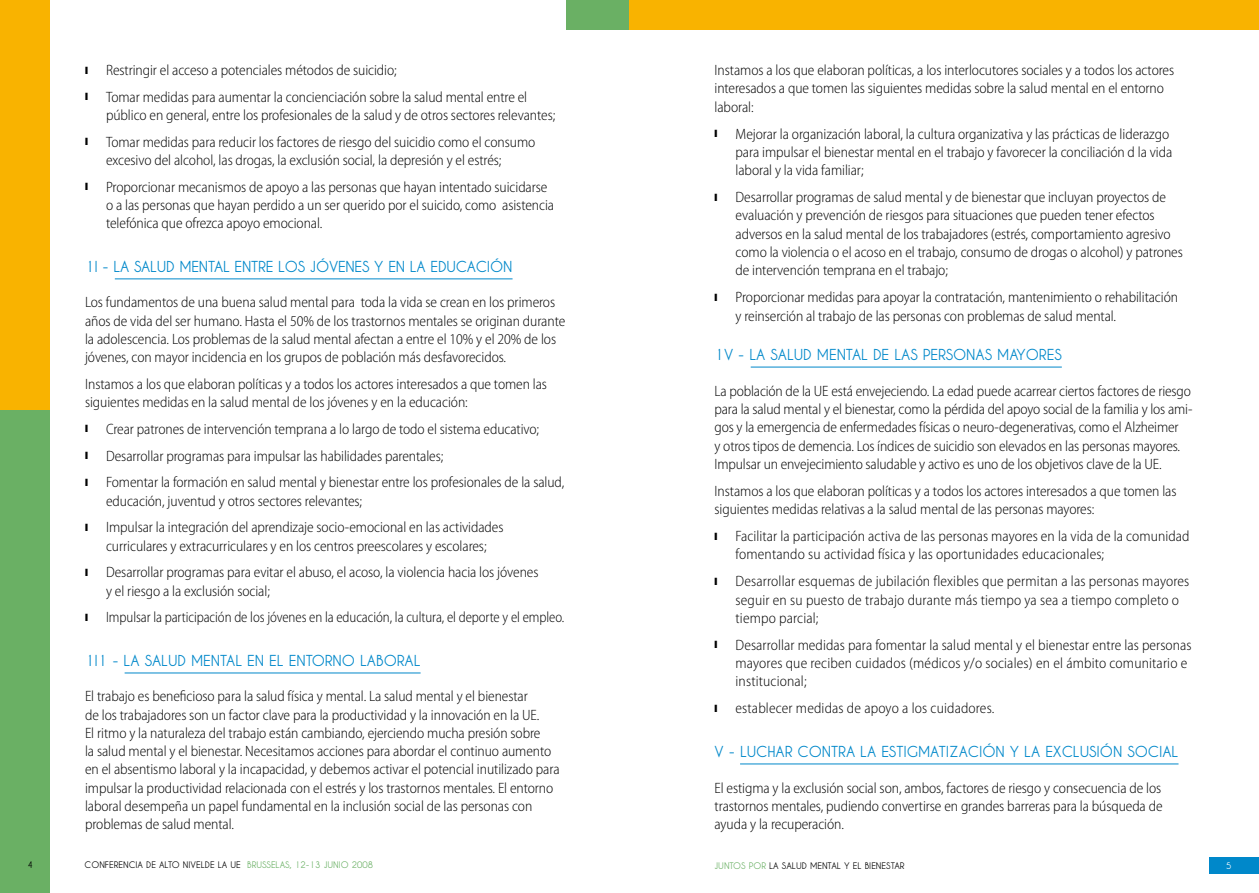
<style>
.page{position:relative;width:1259px;height:893px;background:#fff}
.page>*{position:absolute;margin:0;border:0;box-sizing:border-box;transform-origin:0 0}
.t1{font:300 semi-condensed 15px/18.3px "Myriad Pro";letter-spacing:-.005em;color:#000}
.t2{font:700 15px "Caviar Dreams";letter-spacing:-.005em;color:#0088ca}
.t3{font:700 9px "Caviar Dreams";color:#000}
.t4{font:700 9px "Caviar Dreams";color:#6ab064}
.t5{font:700 9px "Caviar Dreams";color:#fff}
.s1{color:#6ab064}
</style>
<div class="page">
<div style="left:0;top:0;width:50px;height:893px;background:#6ab064"></div>
<div style="left:566px;top:0;width:63px;height:30px;background:#6ab064"></div>
<div style="left:629px;top:0;width:630px;height:30px;background:#f9b300"></div>
<div style="left:1209px;top:857px;width:50px;height:17px;background:#0088ca"></div>
<div style="left:0;top:0;width:50px;height:409px;background:#f9b300"></div>
<hr style="left:115px;top:278px;width:397px;height:1px;background:#0088ca">
<hr style="left:125px;top:673px;width:295px;height:1px;background:#0088ca">
<hr style="left:750px;top:367px;width:311px;height:1px;background:#0088ca">
<hr style="left:740px;top:764px;width:438px;height:1px;background:#0088ca">
<p class="t1" style="left:85px;top:57px;width:444px;line-height:26.7px">❙ Restringir el acceso a potenciales métodos de suicidio;<br>❙ Tomar medidas para aumentar la concienciación sobre la salud mental entre el</p>
<p class="t1" style="left:85px;top:102px;width:472px;line-height:26.7px;text-indent:21px">público en general, entre los profesionales de la salud y de otros sectores relevantes; ❙ Tomar medidas para reducir los factores de riesgo del suicidio como el consumo</p>
<p class="t1" style="left:85px;top:147px;width:464px;line-height:26.7px;text-indent:21px">excesivo del alcohol, las drogas, la exclusión social, la depresión y el estrés;<br>❙ Proporcionar mecanismos de apoyo a las personas que hayan intentado suicidarse</p>
<p class="t1" style="left:106px;top:196px;width:449px">o a las personas que hayan perdido a un ser querido por el suicido, como asistencia telefónica que ofrezca apoyo emocional.</p>
<p class="t2" style="left:85px;top:258px;width:429px">1I - LA SALUD MENTAL ENTRE LOS JÓVENES Y EN LA EDUCACIÓN</p>
<p class="t1" style="left:85px;top:294px;width:482px">Los fundamentos de una buena salud mental para toda la vida se crean en los primeros años de vida del ser humano. Hasta el 50% de los trastornos mentales se originan durante la adolescencia. Los problemas de la salud mental afectan a entre el 10% y el 20% de los jóvenes, con mayor incidencia en los grupos de población más desfavorecidos.</p>
<p class="t1" style="left:85px;top:375px;width:463px">Instamos a los que elaboran políticas y a todos los actores interesados a que tomen las siguientes medidas en la salud mental de los jóvenes y en la educación:</p>
<p class="t1" style="left:85px;top:416px;width:481px;line-height:26.7px">❙ Crear patrones de intervención temprana a lo largo de todo el sistema educativo;<br>❙ Desarrollar programas para impulsar las habilidades parentales;<br>❙ Fomentar la formación en salud mental y bienestar entre los profesionales de la salud,</p>
<p class="t1" style="left:85px;top:488px;width:420px;line-height:26.7px;text-indent:21px">educación, juventud y otros sectores relevantes;<br>❙ Impulsar la integración del aprendizaje socio-emocional en las actividades</p>
<p class="t1" style="left:85px;top:533px;width:455px;line-height:26.7px;text-indent:21px">curriculares y extracurriculares y en los centros preescolares y escolares;<br>❙ Desarrollar programas para evitar el abuso, el acoso, la violencia hacia los jóvenes</p>
<p class="t1" style="left:85px;top:578px;width:481px;line-height:26.7px;text-indent:21px">y el riesgo a la exclusión social;<br>❙ Impulsar la participación de los jóvenes en la educación, la cultura, el deporte y el empleo.</p>
<p class="t2" style="left:85px;top:652px;width:337px">1I 1 - LA SALUD ME NTAL EN EL ENTORNO LABORAL</p>
<p class="t1" style="left:85px;top:688px;width:476px">El trabajo es beneficioso para la salud física y mental. La salud mental y el bienestar<br>de los trabajadores son un factor clave para la productividad y la innovación en la UE.<br>El ritmo y la naturaleza del trabajo están cambiando, ejerciendo mucha presión sobre<br>la salud mental y el bienestar. Necesitamos acciones para abordar el continuo aumento en el absentismo laboral y la incapacidad, y debemos activar el potencial inutilizado para impulsar la productividad relacionada con el estrés y los trastornos mentales. El entorno laboral desempeña un papel fundamental en la inclusión social de las personas con problemas de salud mental.</p>
<p class="t1" style="left:714px;top:61px;width:461px">Instamos a los que elaboran políticas, a los interlocutores sociales y a todos los actores interesados a que tomen las siguientes medidas sobre la salud mental en el entorno laboral:</p>
<p class="t1" style="left:735px;top:125px;width:438px;text-indent:-21px">❙ Mejorar la organización laboral, la cultura organizativa y las prácticas de liderazgo para impulsar el bienestar mental en el trabajo y favorecer la conciliación d la vida laboral y la vida familiar;</p>
<p class="t1" style="left:735px;top:188px;width:449px;text-indent:-21px">❙ Desarrollar programas de salud mental y de bienestar que incluyan proyectos de evaluación y prevención de riesgos para situaciones que pueden tener efectos adversos en la salud mental de los trabajadores (estrés, comportamiento agresivo como la violencia o el acoso en el trabajo, consumo de drogas o alcohol) y patrones de intervención temprana en el trabajo;</p>
<p class="t1" style="left:735px;top:288px;width:444px;text-indent:-21px">❙ Proporcionar medidas para apoyar la contratación, mantenimiento o rehabilitación y reinserción al trabajo de las personas con problemas de salud mental.</p>
<p class="t2" style="left:714px;top:346px;width:340px">1V - LA SALUD ME NTAL DE LAS PE RSONAS MAYORES</p>
<p class="t1" style="left:714px;top:382px;width:479px">La población de la UE está envejeciendo. La edad puede acarrear ciertos factores de riesgo para la salud mental y el bienestar, como la pérdida del apoyo social de la familia y los ami&shy;gos y la emergencia de enfermedades físicas o neuro-degenerativas, como el Alzheimer<br>y otros tipos de demencia. Los índices de suicidio son elevados en las personas mayores.<br>Impulsar un envejecimiento saludable y activo es uno de los objetivos clave de la UE.</p>
<p class="t1" style="left:714px;top:482px;width:463px">Instamos a los que elaboran políticas y a todos los actores interesados a que tomen las siguientes medidas relativas a la salud mental de las personas mayores:</p>
<p class="t1" style="left:735px;top:527px;width:455px;text-indent:-21px">❙ Facilitar la participación activa de las personas mayores en la vida de la comunidad fomentando su actividad física y las oportunidades educacionales;</p>
<p class="t1" style="left:735px;top:572px;width:455px;text-indent:-21px">❙ Desarrollar esquemas de jubilación flexibles que permitan a las personas mayores seguir en su puesto de trabajo durante más tiempo ya sea a tiempo completo o tiempo parcial;</p>
<p class="t1" style="left:735px;top:636px;width:457px;text-indent:-21px">❙ Desarrollar medidas para fomentar la salud mental y el bienestar entre las personas mayores que reciben cuidados (médicos y/o sociales) en el ámbito comunitario e institucional;</p>
<p class="t1" style="left:714px;top:699px;width:281px">❙ establecer medidas de apoyo a los cuidadores.</p>
<p class="t2" style="left:714px;top:743px;width:465px">V - LUCHAR CONTRA LA ESTIGMATIZACIÓN Y LA EXCLUSIÓN SOCIAL</p>
<p class="t1" style="left:714px;top:779px;width:449px;text-align:justify">El estigma y la exclusión social son, ambos, factores de riesgo y consecuencia de los trastornos mentales, pudiendo convertirse en grandes barreras para la búsqueda de ayuda y la recuperación.</p>
<p class="t3" style="left:28px;top:860px;width:7px">4</p>
<p class="t3" style="left:85px;top:860px;width:290px">CONFERENCIA DE ALTO NIVELDE LA UE <span class="s1">BRUSSELAS, 12-13 JUNIO 2008</span></p>
<p class="t4" style="left:714px;top:861px;width:11px">JUNTO</p>
<p class="t3" style="left:741px;top:861px;width:52px"><span class="s1">S POR</span> LA SALUD</p>
<p class="t3" style="left:810px;top:861px;width:18px">MENTAL</p>
<p class="t3" style="left:844px;top:861px;width:53px">Y EL BIENESTAR</p>
<p class="t5" style="left:1226px;top:861px;width:7px">5</p>
</div>
